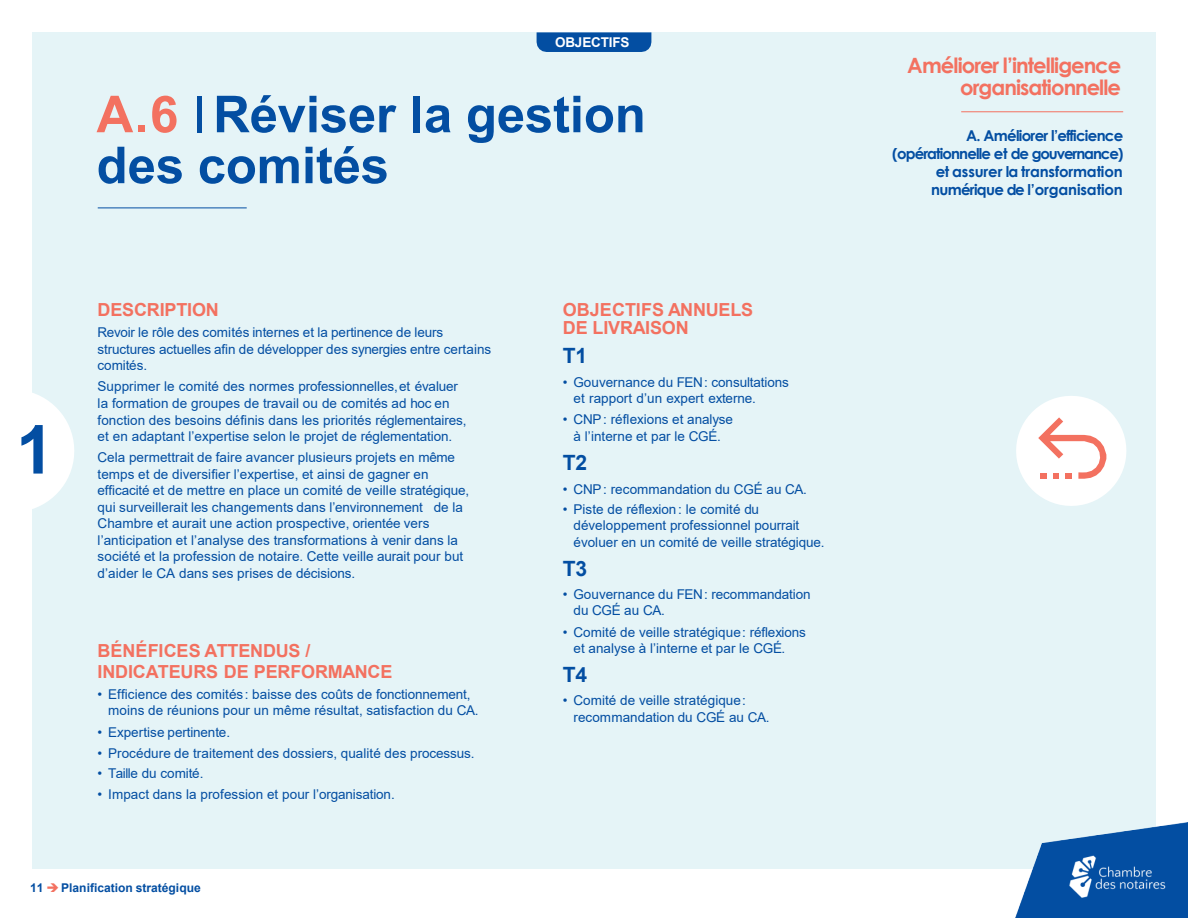
<style>
.page{position:relative;width:1188px;height:918px;background:#fff}
.page>*{position:absolute;margin:0;border:0;box-sizing:border-box;transform-origin:0 0}
.t1{font:700 67.5px "Arial";color:#034ea2}
.t2{font:700 51px/51px "Arial";letter-spacing:-.005em;color:#034ea2}
.t3{font:700 21px/22.4px "Century Gothic";letter-spacing:-.045em;color:#f37160;text-align:right}
.t4{font:700 21px "Arial";letter-spacing:-.02em;color:#034ea2}
.t5{font:700 18px/21px "Arial";letter-spacing:-.01em;color:#f37160}
.t6{font:700 15px/18px "Century Gothic";letter-spacing:-.045em;color:#034ea2;text-align:right}
.t7{font:13.5px/16.5px "Arial";letter-spacing:.005em;color:#034ea2}
.t8{font:700 13.5px "Arial";letter-spacing:-.01em;color:#fff}
.t9{font:700 12px "Arial";color:#034ea2}
.s1{color:#f37160}
.s2{font-weight:400}
</style>
<div class="page">
<div style="left:32px;top:32px;width:1124px;height:837px;background:#e5f4f7"></div>
<svg style="left:537px;top:32px;width:114px;height:20px;background:#0b54a5"></svg>
<hr style="left:961px;top:111px;width:162px;height:1px;background:#f37160">
<svg style="left:32px;top:393px;width:42px;height:116px"></svg>
<svg style="left:1016px;top:396px;width:110px;height:110px"></svg>
<hr style="left:98px;top:208px;width:149px;height:1px;background:#034ea2">
<img style="left:1015px;top:822px;width:173px;height:96px">
<p class="t8" style="left:555px;top:32px;width:76px">OBJECTIFS</p>
<p class="t1" style="left:16px;top:402px;width:39px">1</p>
<p class="t2" style="left:97px;top:89px;width:551px"><span class="s1">A.6</span> <span class="s2">I</span>Réviser la gestion des comités</p>
<p class="t5" style="left:98px;top:300px;width:123px">DESCRIPTION</p>
<p class="t7" style="left:98px;top:324px;width:395px">Revoir le rôle des comités internes et la pertinence de leurs structures actuelles afin de développer des synergies entre certains comités.</p>
<p class="t7" style="left:98px;top:378px;width:371px">Supprimer le comité des normes professionnelles,et évaluer la formation de groupes de travail ou de comités ad hoc en fonction des besoins définis dans les priorités réglementaires, et en adaptant l’expertise selon le projet de réglementation.</p>
<p class="t7" style="left:98px;top:449px;width:373px">Cela permettrait de faire avancer plusieurs projets en même temps et de diversifier l’expertise, et ainsi de gagner en efficacité et de mettre en place un comité de veille stratégique, qui surveillerait les changements dans l’environnement de la Chambre et aurait une action prospective, orientée vers l’anticipation et l’analyse des transformations à venir dans la société et la profession de notaire. Cette veille aurait pour but d’aider le CA dans ses prises de décisions.</p>
<p class="t5" style="left:98px;top:640px;width:296px">BÉNÉFICES ATTENDUS /<br>INDICATEURS DE PERFORMANCE</p>
<p class="t7" style="left:108px;top:686px;width:372px;text-indent:-11px">• Efficience des comités: baisse des coûts de fonctionnement, moins de réunions pour un même résultat, satisfaction du CA.</p>
<p class="t7" style="left:98px;top:724px;width:134px">• Expertise pertinente.</p>
<p class="t7" style="left:98px;top:745px;width:378px">• Procédure de traitement des dossiers, qualité des processus.</p>
<p class="t7" style="left:98px;top:765px;width:107px">• Taille du comité.</p>
<p class="t7" style="left:98px;top:786px;width:299px">• Impact dans la profession et pour l’organisation.</p>
<p class="t5" style="left:563px;top:301px;width:192px;line-height:18px">OBJECTIFS ANNUELS<br>DE LIVRAISON</p>
<p class="t4" style="left:563px;top:341px;width:26px">T1</p>
<p class="t7" style="left:574px;top:374px;width:217px;text-indent:-11px">• Gouvernance du FEN: consultations et rapport d’un expert externe.</p>
<p class="t7" style="left:563px;top:411px;width:172px;text-align:center">• CNP: réflexions et analyse à l’interne et par le CGÉ.</p>
<p class="t4" style="left:563px;top:448px;width:26px">T2</p>
<p class="t7" style="left:563px;top:481px;width:246px">• CNP: recommandation du CGÉ au CA.</p>
<p class="t7" style="left:574px;top:501px;width:253px;text-indent:-11px">• Piste de réflexion: le comité du développement professionnel pourrait évoluer en un comité de veille stratégique.</p>
<p class="t4" style="left:563px;top:554px;width:26px">T3</p>
<p class="t7" style="left:574px;top:586px;width:239px;text-indent:-11px">• Gouvernance du FEN: recommandation du CGÉ au CA.</p>
<p class="t7" style="left:574px;top:623px;width:234px;text-indent:-11px">• Comité de veille stratégique: réflexions et analyse à l’interne et par le CGÉ.</p>
<p class="t4" style="left:563px;top:660px;width:26px">T4</p>
<p class="t7" style="left:574px;top:692px;width:197px;text-indent:-11px">• Comité de veille stratégique: recommandation du CGÉ au CA.</p>
<p class="t9" style="left:30px;top:880px;width:172px">11 <span class="s1">➔</span> Planification stratégique</p>
<h3 class="t3" style="left:907px;top:53px;width:216px">Améliorer l’intelligence organisationnelle</h3>
<p class="t6" style="left:892px;top:125px;width:233px">A. Améliorer l’efficience (opérationnelle et de gouvernance) et assurer la transformation numérique de l’organisation</p>
</div>
